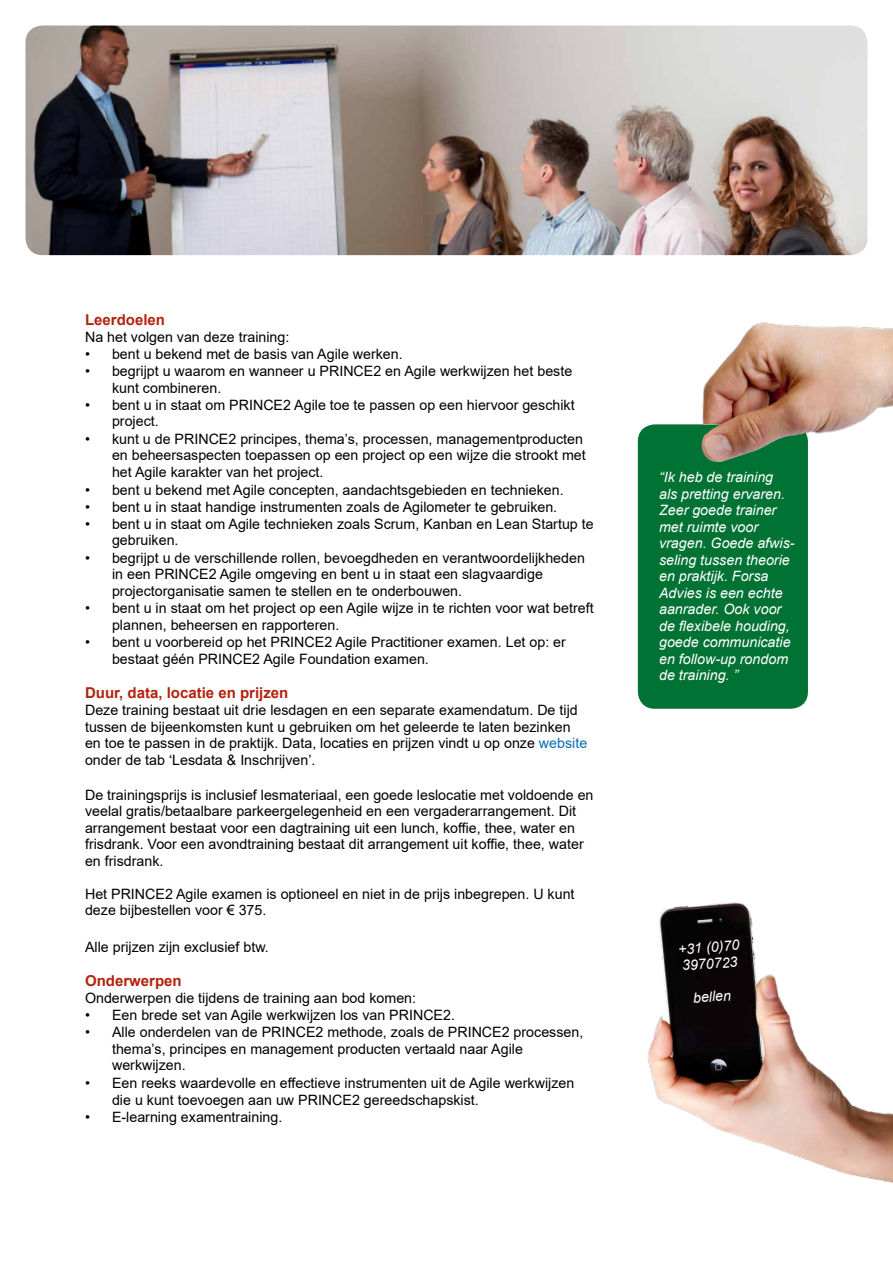
<style>
.page{position:relative;width:893px;height:1263px;background:#fff}
.page>*{position:absolute;margin:0;border:0;box-sizing:border-box;transform-origin:0 0}
.t1{font:700 15px "Arial";color:#b3220c}
.t2{font:14.25px/16.5px "Arial";color:#000}
.t3{font:italic 14.25px/16.5px "Arial";color:#fff}
.s1{color:#0b6fb3}
</style>
<div class="page">
<img style="left:26px;top:26px;width:841px;height:229px">
<img style="left:648px;top:902px;width:245px;height:281px">
<div style="left:638px;top:424px;width:170px;height:285px;background:#007233;border-radius:17px"></div>
<img style="left:637px;top:322px;width:256px;height:240px">
<p class="t1" style="left:85px;top:309px;width:82px">Leerdoelen</p>
<p class="t2" style="left:85px;top:329px;width:206px">Na het volgen van deze training:</p>
<p class="t2" style="left:85px;top:346px;width:319px">• bent u bekend met de basis van Agile werken.</p>
<p class="t2" style="left:112px;top:363px;width:462px;text-indent:-27px">• begrijpt u waarom en wanneer u PRINCE2 en Agile werkwijzen het beste kunt combineren.</p>
<p class="t2" style="left:112px;top:397px;width:464px;text-indent:-27px">• bent u in staat om PRINCE2 Agile toe te passen op een hiervoor geschikt project.</p>
<p class="t2" style="left:112px;top:430px;width:475px;text-indent:-27px">• kunt u de PRINCE2 principes, thema’s, processen, managementproducten en beheersaspecten toepassen op een project op een wijze die strookt met het Agile karakter van het project.</p>
<p class="t2" style="left:85px;top:481px;width:480px">• bent u bekend met Agile concepten, aandachtsgebieden en technieken.</p>
<p class="t2" style="left:85px;top:498px;width:474px">• bent u in staat handige instrumenten zoals de Agilometer te gebruiken.</p>
<p class="t2" style="left:112px;top:515px;width:483px;text-indent:-27px">• bent u in staat om Agile technieken zoals Scrum, Kanban en Lean Startup te gebruiken.</p>
<p class="t2" style="left:112px;top:549px;width:474px;text-indent:-27px">• begrijpt u de verschillende rollen, bevoegdheden en verantwoordelijkheden in een PRINCE2 Agile omgeving en bent u in staat een slagvaardige projectorganisatie samen te stellen en te onderbouwen.</p>
<p class="t2" style="left:112px;top:600px;width:483px;text-indent:-27px">• bent u in staat om het project op een Agile wijze in te richten voor wat betreft plannen, beheersen en rapporteren.</p>
<p class="t2" style="left:112px;top:634px;width:455px;text-indent:-27px">• bent u voorbereid op het PRINCE2 Agile Practitioner examen. Let op: er bestaat géén PRINCE2 Agile Foundation examen.</p>
<p class="t1" style="left:85px;top:682px;width:205px">Duur, data, locatie en prijzen</p>
<p class="t2" style="left:85px;top:702px;width:504px">Deze training bestaat uit drie lesdagen en een separate examendatum. De tijd tussen de bijeenkomsten kunt u gebruiken om het geleerde te laten bezinken en toe te passen in de praktijk. Data, locaties en prijzen vindt u op onze <span class="s1">website </span>onder de tab ‘Lesdata &amp; Inschrijven’.</p>
<p class="t2" style="left:85px;top:786px;width:510px">De trainingsprijs is inclusief lesmateriaal, een goede leslocatie met voldoende en veelal gratis/betaalbare parkeergelegenheid en een vergaderarrangement. Dit arrangement bestaat voor een dagtraining uit een lunch, koffie, thee, water en frisdrank. Voor een avondtraining bestaat dit arrangement uit koffie, thee, water en frisdrank.</p>
<p class="t2" style="left:85px;top:885px;width:491px">Het PRINCE2 Agile examen is optioneel en niet in de prijs inbegrepen. U kunt deze bijbestellen voor € 375.</p>
<p class="t2" style="left:85px;top:939px;width:185px">Alle prijzen zijn exclusief btw.</p>
<p class="t1" style="left:85px;top:970px;width:98px">Onderwerpen</p>
<p class="t2" style="left:85px;top:990px;width:333px">Onderwerpen die tijdens de training aan bod komen:</p>
<p class="t2" style="left:85px;top:1007px;width:371px">• Een brede set van Agile werkwijzen los van PRINCE2.</p>
<p class="t2" style="left:112px;top:1024px;width:473px;text-indent:-27px">• Alle onderdelen van de PRINCE2 methode, zoals de PRINCE2 processen, thema’s, principes en management producten vertaald naar Agile werkwijzen.</p>
<p class="t2" style="left:112px;top:1075px;width:464px;text-indent:-27px">• Een reeks waardevolle en effectieve instrumenten uit de Agile werkwijzen die u kunt toevoegen aan uw PRINCE2 gereedschapskist.</p>
<p class="t2" style="left:85px;top:1109px;width:199px">• E-learning examentraining.</p>
<p class="t3" style="left:659px;top:469px;width:137px">“Ik heb de training als pretting ervaren.<br>Zeer goede trainer met ruimte voor vragen. Goede afwis&shy;seling tussen theorie en praktijk. Forsa<br>Advies is een echte aanrader. Ook voor de flexibele houding, goede communicatie en follow-up rondom de training. ”</p>
<p class="t3" style="left:677px;top:941px;width:63px;rotate:-4deg">+31 (0)70<br>3970723</p>
<p class="t3" style="left:693px;top:990px;width:40px;rotate:-4deg">bellen</p>
</div>
